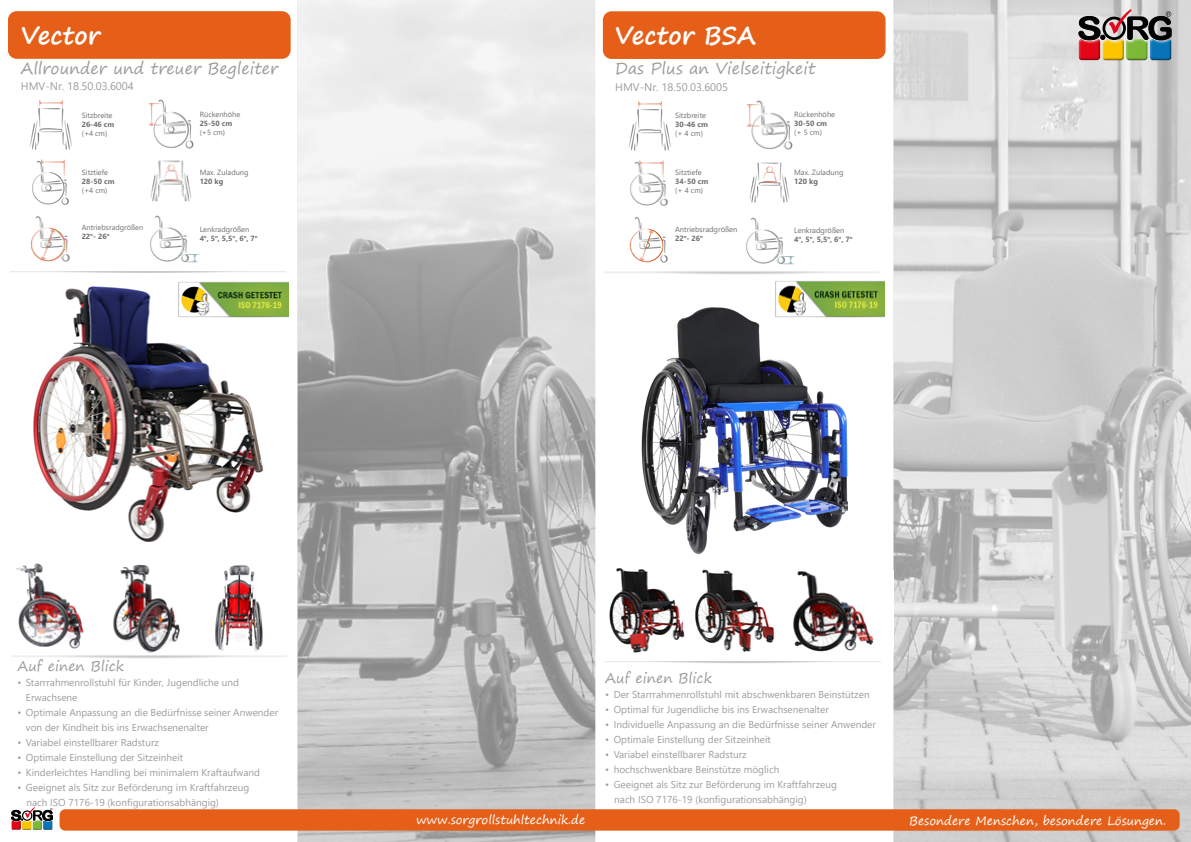
<style>
.page{position:relative;width:1191px;height:842px;background:#fff}
.page>*{position:absolute;margin:0;border:0;box-sizing:border-box;transform-origin:0 0}
.t1{font:700 24.3px "Segoe Print";color:#fff}
.t2{font:16px "Segoe Print";color:#9d9d9c}
.t3{font:14px "Segoe Print";color:#9d9d9c}
.t4{font:12px "Segoe Print";color:#fff}
.t5{font:11px "Segoe UI";color:#9d9d9c}
.t6{font:10px/15px "Segoe UI";color:#9d9d9c}
.t7{font:7.5px/8.9px "Segoe UI";color:#706f6f}
.t8{font:700 7.5px "Segoe UI";color:#706f6f}
.s1{font-weight:700}
.s2{font-family:"Franklin Gothic";font-weight:600}
</style>
<div class="page">
<img style="left:16px;top:563px;width:68px;height:86px">
<img style="left:297px;top:0;width:298px;height:842px">
<svg style="left:11px;top:807px;width:42px;height:23px"></svg>
<div style="left:603px;top:11px;width:282px;height:48px;background:#e55f18;border-radius:9px"></div>
<div style="left:8px;top:11px;width:283px;height:48px;background:#e55f18;border-radius:9px"></div>
<img style="left:629px;top:217px;width:39px;height:46px">
<img style="left:746px;top:101px;width:47px;height:49px">
<img style="left:628px;top:101px;width:43px;height:50px">
<img style="left:630px;top:160px;width:38px;height:46px">
<img style="left:749px;top:162px;width:41px;height:41px">
<img style="left:746px;top:217px;width:48px;height:48px">
<img style="left:30px;top:216px;width:40px;height:46px">
<img style="left:148px;top:99px;width:46px;height:50px">
<img style="left:29px;top:100px;width:43px;height:50px">
<img style="left:32px;top:159px;width:37px;height:46px">
<img style="left:150px;top:160px;width:42px;height:42px">
<img style="left:150px;top:215px;width:48px;height:48px">
<img style="left:893px;top:0;width:298px;height:842px">
<div style="left:60px;top:809px;width:1119px;height:22px;background:#e55f18;border-radius:6px"></div>
<img style="left:113px;top:564px;width:67px;height:88px">
<img style="left:793px;top:571px;width:81px;height:80px">
<img style="left:609px;top:568px;width:76px;height:85px">
<img style="left:695px;top:569px;width:79px;height:83px">
<img style="left:641px;top:307px;width:207px;height:248px">
<img style="left:33px;top:286px;width:231px;height:256px">
<img style="left:215px;top:565px;width:48px;height:87px">
<svg style="left:1078px;top:9px;width:93px;height:51px;background:#8b7d6a"></svg>
<img style="left:774px;top:280px;width:110px;height:37px">
<img style="left:178px;top:281px;width:110px;height:37px">
<h1 class="t1" style="left:21px;top:14px;width:81px">Vector</h1>
<h2 class="t2" style="left:21px;top:54px;width:259px">Allrounder und treuer Begleiter</h2>
<p class="t5" style="left:21px;top:76px;width:114px">HMV-Nr. 18.50.03.6004</p>
<p class="t7" style="left:82px;top:110px;width:32px">Sitzbreite</p>
<p class="t8" style="left:82px;top:117px;width:34px">26-46 cm</p>
<p class="t7" style="left:82px;top:128px;width:27px">(+4 cm)</p>
<p class="t7" style="left:82px;top:167px;width:28px">Sitztiefe</p>
<p class="t8" style="left:82px;top:174px;width:34px">28-50 cm</p>
<p class="t7" style="left:82px;top:185px;width:27px">(+4 cm)</p>
<p class="t7" style="left:82px;top:223px;width:63px">Antriebsradgrößen<br><span class="s1">22</span><span class="s2">"</span><span class="s1">- 26</span><span class="s2">"</span></p>
<p class="t7" style="left:200px;top:109px;width:42px">Rückenhöhe</p>
<p class="t8" style="left:200px;top:116px;width:34px">25-50 cm</p>
<p class="t7" style="left:200px;top:127px;width:27px">(+5 cm)</p>
<p class="t7" style="left:200px;top:167px;width:50px">Max. Zuladung</p>
<p class="t8" style="left:200px;top:174px;width:25px">120 kg</p>
<p class="t7" style="left:200px;top:224px;width:59px">Lenkradgrößen<br><span class="s1">4</span><span class="s2">"</span><span class="s1">, 5</span><span class="s2">"</span><span class="s1">, 5,5</span><span class="s2">"</span><span class="s1">, 6</span><span class="s2">"</span><span class="s1">, 7</span><span class="s2">"</span></p>
<h1 class="t1" style="left:615px;top:14px;width:142px">Vector BSA</h1>
<h2 class="t2" style="left:615px;top:54px;width:202px">Das Plus an Vielseitigkeit</h2>
<p class="t5" style="left:615px;top:76px;width:114px">HMV-Nr. 18.50.03.6005</p>
<p class="t7" style="left:675px;top:110px;width:33px">Sitzbreite</p>
<p class="t8" style="left:675px;top:117px;width:34px">30-46 cm</p>
<p class="t7" style="left:675px;top:128px;width:29px">(+ 4 cm)</p>
<p class="t7" style="left:675px;top:168px;width:28px">Sitztiefe</p>
<p class="t8" style="left:675px;top:175px;width:34px">34-50 cm</p>
<p class="t7" style="left:675px;top:186px;width:29px">(+ 4 cm)</p>
<p class="t7" style="left:675px;top:224px;width:64px">Antriebsradgrößen<br><span class="s1">22</span><span class="s2">"</span><span class="s1">- 26</span><span class="s2">"</span></p>
<p class="t7" style="left:794px;top:109px;width:43px">Rückenhöhe</p>
<p class="t8" style="left:794px;top:116px;width:34px">30-50 cm</p>
<p class="t7" style="left:794px;top:127px;width:29px">(+ 5 cm)</p>
<p class="t7" style="left:794px;top:168px;width:51px">Max. Zuladung</p>
<p class="t8" style="left:794px;top:175px;width:25px">120 kg</p>
<p class="t7" style="left:794px;top:225px;width:60px">Lenkradgrößen<br><span class="s1">4</span><span class="s2">"</span><span class="s1">, 5</span><span class="s2">"</span><span class="s1">, 5,5</span><span class="s2">"</span><span class="s1">, 6</span><span class="s2">"</span><span class="s1">, 7</span><span class="s2">"</span></p>
<h3 class="t3" style="left:17px;top:653px;width:108px">Auf einen Blick</h3>
<p class="t6" style="left:26px;top:674px;width:215px;text-indent:-9px">• Starrrahmenrollstuhl für Kinder, Jugendliche und<br>Erwachsene</p>
<p class="t6" style="left:26px;top:704px;width:254px;text-indent:-8px">• Optimale Anpassung an die Bedürfnisse seiner Anwender von der Kindheit bis ins Erwachsenenalter</p>
<p class="t6" style="left:17px;top:734px;width:143px">• Variabel einstellbarer Radsturz</p>
<p class="t6" style="left:17px;top:749px;width:167px">• Optimale Einstellung der Sitzeinheit</p>
<p class="t6" style="left:17px;top:764px;width:244px">• Kinderleichtes Handling bei minimalem Kraftaufwand</p>
<p class="t6" style="left:26px;top:779px;width:224px;text-indent:-9px">• Geeignet als Sitz zur Beförderung im Kraftfahrzeug nach ISO 7176-19 (konfigurationsabhängig)</p>
<h3 class="t3" style="left:605px;top:665px;width:108px">Auf einen Blick</h3>
<p class="t6" style="left:605px;top:686px;width:266px">• Der Starrrahmenrollstuhl mit abschwenkbaren Beinstützen</p>
<p class="t6" style="left:605px;top:701px;width:225px">• Optimal für Jugendliche bis ins Erwachsenenalter</p>
<p class="t6" style="left:605px;top:716px;width:272px">• Individuelle Anpassung an die Bedürfnisse seiner Anwender</p>
<p class="t6" style="left:605px;top:731px;width:167px">• Optimale Einstellung der Sitzeinheit</p>
<p class="t6" style="left:605px;top:746px;width:143px">• Variabel einstellbarer Radsturz</p>
<p class="t6" style="left:605px;top:761px;width:176px">• hochschwenkbare Beinstütze möglich</p>
<p class="t6" style="left:614px;top:776px;width:224px;text-indent:-9px">• Geeignet als Sitz zur Beförderung im Kraftfahrzeug nach ISO 7176-19 (konfigurationsabhängig)</p>
<p class="t4" style="left:416px;top:808px;width:171px">www.sorgrollstuhltechnik.de</p>
<p class="t4" style="left:909px;top:810px;width:258px">Besondere Menschen, besondere Lösungen.</p>
</div>
